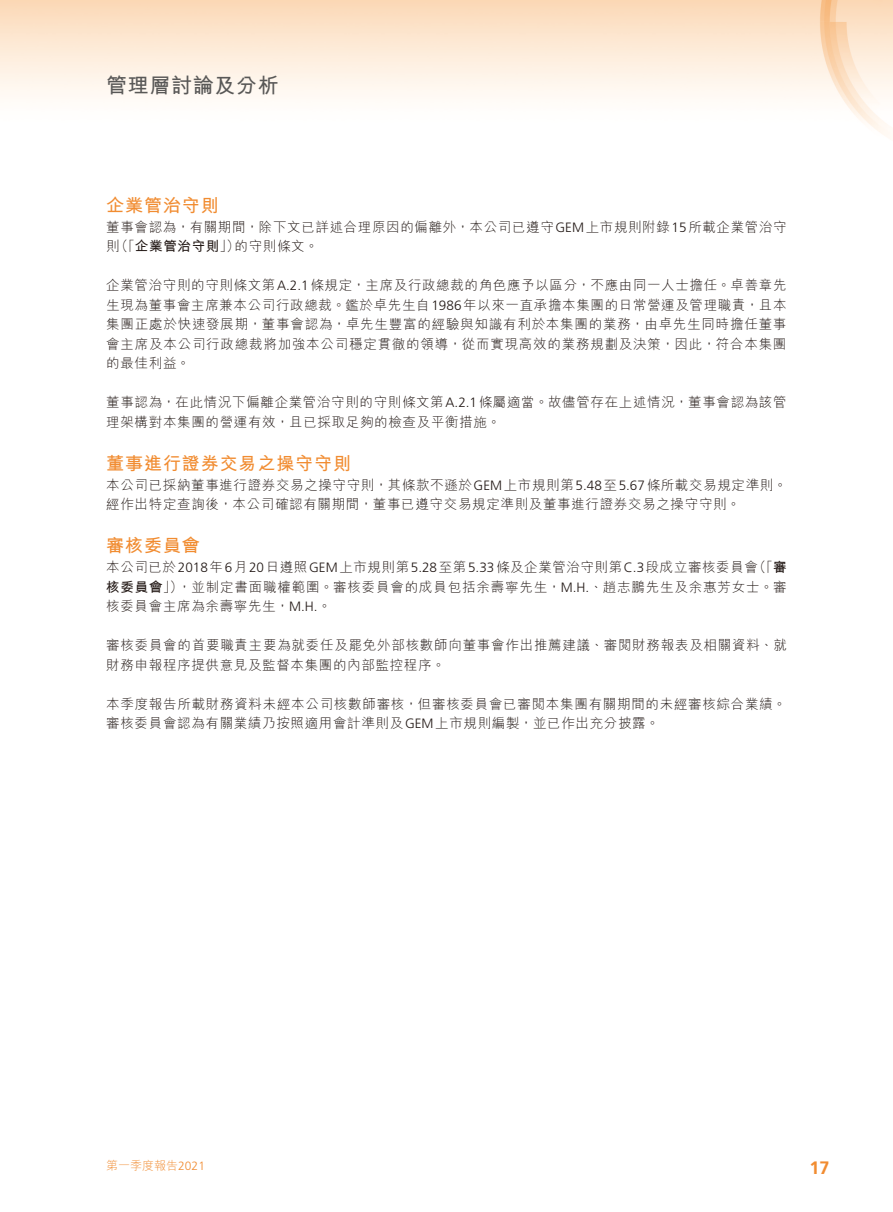
<style>
.page{position:relative;width:893px;height:1212px;background:#fff}
.page>*{position:absolute;margin:0;border:0;box-sizing:border-box;transform-origin:0 0}
.t1{font:700 21px "M Hei HK";letter-spacing:.03em;color:#595857}
.t2{font:700 18px "M Hei HK";letter-spacing:.05em;color:#f18c31}
.t3{font:700 18px "Frutiger LT Std";color:#f18c31}
.t4{font:300 13.5px/19.5px "M Hei HK";letter-spacing:.05em;color:#231916}
.t5{font:300 12px "M Hei HK";color:#f18c31}
.s1{font-family:"Frutiger LT Std"}
.s2{font-weight:700}
</style>
<div class="page">
<img style="left:0;top:0;width:893px;height:137px">
<h1 class="t1" style="left:106px;top:70px;width:174px">管理層討論及分析</h1>
<h2 class="t2" style="left:106px;top:192px;width:114px">企業管治守則</h2>
<p class="t4" style="left:106px;top:217px;width:682px">董事會認為，有關期間，除下文已詳述合理原因的偏離外，本公司已遵守<span class="s1">GEM</span>上市規則附錄<span class="s1">15</span>所載企業管治守則（「<span class="s2">企業管治守則</span>」）的守則條文。</p>
<p class="t4" style="left:106px;top:275px;width:682px;text-align:justify">企業管治守則的守則條文第<span class="s1">A.2.1</span>條規定，主席及行政總裁的角色應予以區分，不應由同一人士擔任。卓善章先生現為董事會主席兼本公司行政總裁。鑑於卓先生自<span class="s1">1986</span>年以來一直承擔本集團的日常營運及管理職責，且本集團正處於快速發展期，董事會認為，卓先生豐富的經驗與知識有利於本集團的業務，由卓先生同時擔任董事會主席及本公司行政總裁將加強本公司穩定貫徹的領導，從而實現高效的業務規劃及決策，因此，符合本集團的最佳利益。</p>
<p class="t4" style="left:106px;top:392px;width:682px">董事認為，在此情況下偏離企業管治守則的守則條文第<span class="s1">A.2.1</span>條屬適當。故儘管存在上述情況，董事會認為該管理架構對本集團的營運有效，且已採取足夠的檢查及平衡措施。</p>
<h2 class="t2" style="left:106px;top:450px;width:246px">董事進行證券交易之操守守則</h2>
<p class="t4" style="left:106px;top:475px;width:682px">本公司已採納董事進行證券交易之操守守則，其條款不遜於<span class="s1">GEM</span>上市規則第<span class="s1">5.48</span>至<span class="s1">5.67</span>條所載交易規定準則。經作出特定查詢後，本公司確認有關期間，董事已遵守交易規定準則及董事進行證券交易之操守守則。</p>
<h2 class="t2" style="left:106px;top:532px;width:95px">審核委員會</h2>
<p class="t4" style="left:106px;top:557px;width:682px;text-align:justify">本公司已於<span class="s1">2018</span>年<span class="s1">6</span>月<span class="s1">20</span>日遵照<span class="s1">GEM</span>上市規則第<span class="s1">5.28</span>至第<span class="s1">5.33</span>條及企業管治守則第<span class="s1">C.3</span>段成立審核委員會（「<span class="s2">審核委員會</span>」），並制定書面職權範圍。審核委員會的成員包括余壽寧先生，<span class="s1">M.H.</span>、趙志鵬先生及余惠芳女士。審核委員會主席為余壽寧先生，<span class="s1">M.H.</span>。</p>
<p class="t4" style="left:106px;top:635px;width:682px">審核委員會的首要職責主要為就委任及罷免外部核數師向董事會作出推薦建議、審閱財務報表及相關資料、就財務申報程序提供意見及監督本集團的內部監控程序。</p>
<p class="t4" style="left:106px;top:694px;width:682px">本季度報告所載財務資料未經本公司核數師審核，但審核委員會已審閱本集團有關期間的未經審核綜合業績。審核委員會認為有關業績乃按照適用會計準則及<span class="s1">GEM</span>上市規則編製，並已作出充分披露。</p>
<p class="t5" style="left:106px;top:1159px;width:100px">第一季度報告<span class="s1">2021</span></p>
<h2 class="t3" style="left:810px;top:1157px;width:22px">17</h2>
</div>
